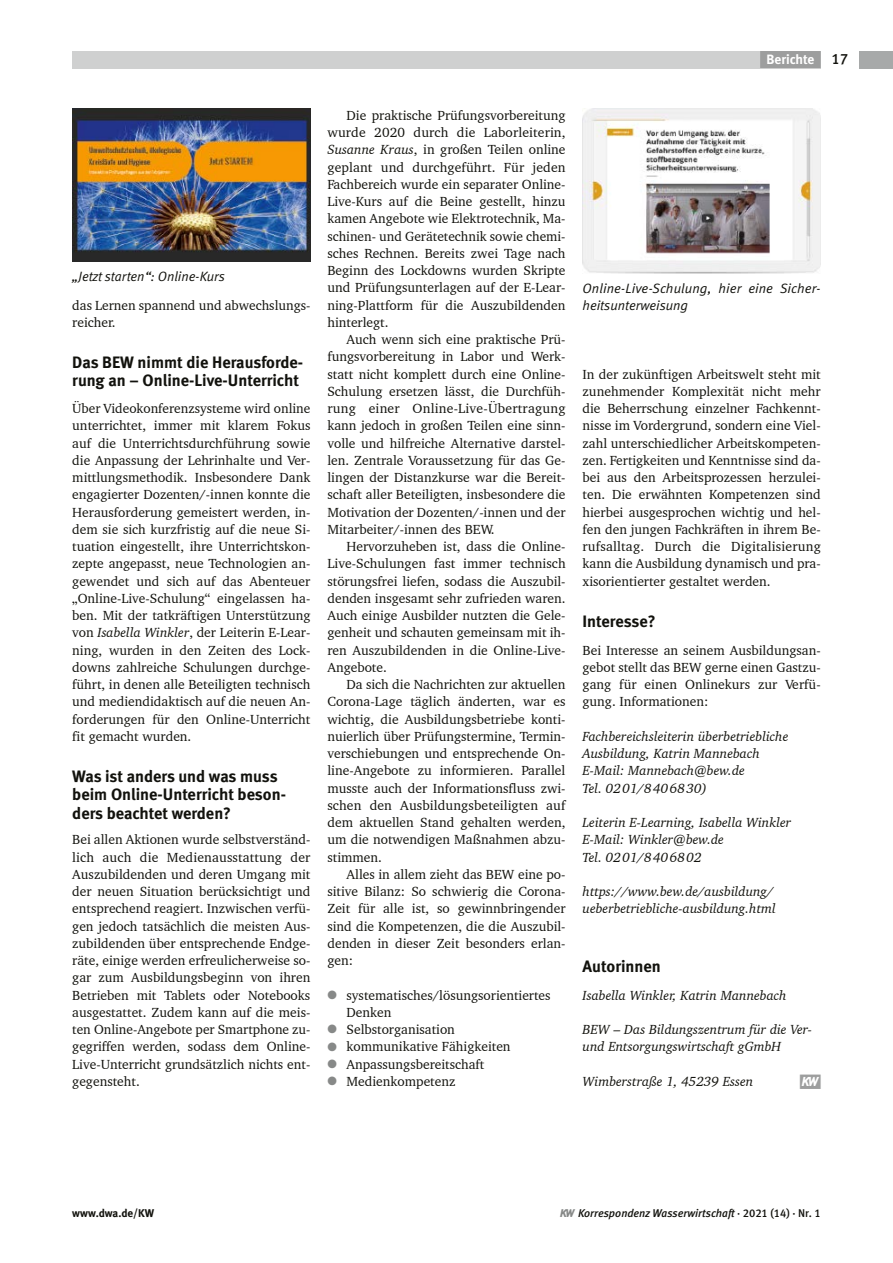
<style>
.page{position:relative;width:893px;height:1263px;background:#fff}
.page>*{position:absolute;margin:0;border:0;box-sizing:border-box;transform-origin:0 0}
.Z1{font:16.5px/18px "Meta Bold LF";color:#12120d}
.G1-56mm-OE{font:13.5px/17.2px "Charter BT";color:#12120d;text-align:justify}
.G1-56mm{font:13.5px/17.2px "Charter BT";color:#12120d;text-align:justify}
.G1-Autor___LZ{font:italic 13.5px/17.2px "Charter BT";color:#12120d}
.G1-56mm__LZ{font:13.5px/17.2px "Charter BT";color:#12120d;text-align:justify}
.G1-56mm-OE_LZ{font:13.5px/17.2px "Charter BT";color:#12120d;text-align:justify}
.BU{font:italic 13.5px/17.2px "Meta Normal LF";color:#12120d}
.t1{font:13.5px "Meta Bold LF";color:#fff}
.G1-Autor___LZ-2{font:13.5px "KAKW";color:#9d9e9e}
.t2{font:italic 11.25px "Meta Medium LF";color:#12120d}
.t3{font:700 11.25px "Meta";color:#12120d}
.s1{font-family:"Meta Medium LF";font-size:15px;color:#12120d}
.s2{font-style:italic}
.s3{color:#878988}
.s4{font-family:"KAKW";font-style:normal;font-size:11.7px;color:#878988}
.s5{font-style:normal}
</style>
<div class="page">
<div style="left:859px;top:51px;width:34px;height:17px;background:#a7a9a9"></div>
<div style="left:72px;top:51px;width:749px;height:17px;background:#cfd0d0"></div>
<div style="left:760px;top:51px;width:61px;height:17px;background:#9d9e9e"></div>
<img style="left:583px;top:108px;width:238px;height:166px">
<img style="left:72px;top:108px;width:238px;height:154px">
<p class="t1" style="left:766px;top:51px;width:83px">Berichte <span class="s1">17</span></p>
<p class="BU" style="left:72px;top:267px;width:154px">„Jetzt starten“: Online-Kurs</p>
<p class="G1-56mm-OE" style="left:72px;top:296px;width:240px">das Lernen spannend und abwechslungs&shy;reicher.</p>
<p class="Z1" style="left:72px;top:353px;width:232px">Das BEW nimmt die Herausforde&shy;rung an – Online-Live-Unterricht</p>
<p class="G1-56mm-OE" style="left:72px;top:400px;width:240px">Über Videokonferenzsysteme wird online unterrichtet, immer mit klarem Fokus auf die Unterrichtsdurchführung sowie die Anpassung der Lehrinhalte und Ver&shy;mittlungsmethodik. Insbesondere Dank engagierter Dozenten/-innen konnte die Herausforderung gemeistert werden, in&shy;dem sie sich kurzfristig auf die neue Si&shy;tuation eingestellt, ihre Unterrichtskon&shy;zepte angepasst, neue Technologien an&shy;gewendet und sich auf das Abenteuer „Online-Live-Schulung“ eingelassen ha&shy;ben. Mit der tatkräftigen Unterstützung von <span class="s2">Isabella Winkler</span>, der Leiterin E-Lear&shy;ning, wurden in den Zeiten des Lock&shy;downs zahlreiche Schulungen durchge&shy;führt, in denen alle Beteiligten technisch und mediendidaktisch auf die neuen An&shy;forderungen für den Online-Unterricht fit gemacht wurden.</p>
<p class="Z1" style="left:72px;top:767px;width:215px">Was ist anders und was muss beim Online-Unterricht beson&shy;ders beachtet werden?</p>
<p class="G1-56mm-OE" style="left:72px;top:831px;width:240px">Bei allen Aktionen wurde selbstverständ&shy;lich auch die Medienausstattung der Auszubildenden und deren Umgang mit der neuen Situation berücksichtigt und entsprechend reagiert. Inzwischen verfü&shy;gen jedoch tatsächlich die meisten Aus&shy;zubildenden über entsprechende Endge&shy;räte, einige werden erfreulicherweise so&shy;gar zum Ausbildungsbeginn von ihren Betrieben mit Tablets oder Notebooks ausgestattet. Zudem kann auf die meis&shy;ten Online-Angebote per Smartphone zu&shy;gegriffen werden, sodass dem Online-Live-Unterricht grundsätzlich nichts ent&shy;gegensteht.</p>
<p class="G1-56mm" style="left:327px;top:106px;width:240px;text-indent:19px">Die praktische Prüfungsvorbereitung wurde 2020 durch die Laborleiterin, <span class="s2">Susanne Kraus</span>, in großen Teilen online geplant und durchgeführt. Für jeden Fachbereich wurde ein separater Online-Live-Kurs auf die Beine gestellt, hinzu kamen Angebote wie Elektrotechnik, Ma&shy;schinen- und Gerätetechnik sowie chemi&shy;sches Rechnen. Bereits zwei Tage nach Beginn des Lockdowns wurden Skripte und Prüfungsunterlagen auf der E-Lear&shy;ning-Plattform für die Auszubildenden hinterlegt.</p>
<p class="G1-56mm" style="left:327px;top:331px;width:240px;text-indent:19px">Auch wenn sich eine praktische Prü&shy;fungsvorbereitung in Labor und Werk&shy;statt nicht komplett durch eine Online-Schulung ersetzen lässt, die Durchfüh&shy;rung einer Online-Live-Übertragung kann jedoch in großen Teilen eine sinn&shy;volle und hilfreiche Alternative darstel&shy;len. Zentrale Voraussetzung für das Ge&shy;lingen der Distanzkurse war die Bereit&shy;schaft aller Beteiligten, insbesondere die Motivation der Dozenten/-innen und der Mitarbeiter/-innen des BEW.</p>
<p class="G1-56mm" style="left:327px;top:538px;width:240px;text-align:left;text-indent:19px">Hervorzuheben ist, dass die Online-Live-Schulungen fast immer technisch störungsfrei liefen, sodass die Auszubil&shy;denden insgesamt sehr zufrieden waren.<br>Auch einige Ausbilder nutzten die Gele&shy;genheit und schauten gemeinsam mit ih&shy;ren Auszubildenden in die Online-Live-Angebote.</p>
<p class="G1-56mm" style="left:327px;top:676px;width:240px;text-indent:19px">Da sich die Nachrichten zur aktuellen Corona-Lage täglich änderten, war es wichtig, die Ausbildungsbetriebe konti&shy;nuierlich über Prüfungstermine, Termin&shy;verschiebungen und entsprechende On&shy;line-Angebote zu informieren. Parallel musste auch der Informationsfluss zwi&shy;schen den Ausbildungsbeteiligten auf dem aktuellen Stand gehalten werden, um die notwendigen Maßnahmen abzu&shy;stimmen.</p>
<p class="G1-56mm__LZ" style="left:327px;top:865px;width:240px;text-indent:19px">Alles in allem zieht das BEW eine po&shy;sitive Bilanz: So schwierig die Corona-Zeit für alle ist, so gewinnbringender sind die Kompetenzen, die die Auszubil&shy;denden in dieser Zeit besonders erlan&shy;gen:</p>
<p class="G1-56mm-OE" style="left:347px;top:986px;width:206px;text-indent:-19px"><span class="s3">●</span> systematisches/lösungsorientiertes<br>Denken</p>
<p class="G1-56mm-OE" style="left:327px;top:1021px;width:129px"><span class="s3">●</span> Selbstorganisation</p>
<p class="G1-56mm-OE" style="left:327px;top:1038px;width:185px"><span class="s3">●</span> kommunikative Fähigkeiten</p>
<p class="G1-56mm-OE" style="left:327px;top:1055px;width:159px"><span class="s3">●</span> Anpassungsbereitschaft</p>
<p class="G1-56mm-OE" style="left:327px;top:1072px;width:129px"><span class="s3">●</span> Medienkompetenz</p>
<p class="BU" style="left:583px;top:279px;width:240px">Online-Live-Schulung, hier eine Sicher&shy;heitsunterweisung</p>
<p class="G1-56mm-OE" style="left:583px;top:365px;width:240px">In der zukünftigen Arbeitswelt steht mit zunehmender Komplexität nicht mehr die Beherrschung einzelner Fachkennt&shy;nisse im Vordergrund, sondern eine Viel&shy;zahl unterschiedlicher Arbeitskompeten&shy;zen. Fertigkeiten und Kenntnisse sind da&shy;bei aus den Arbeitsprozessen herzulei&shy;ten. Die erwähnten Kompetenzen sind hierbei ausgesprochen wichtig und hel&shy;fen den jungen Fachkräften in ihrem Be&shy;rufsalltag. Durch die Digitalisierung kann die Ausbildung dynamisch und pra&shy;xisorientierter gestaltet werden.</p>
<p class="Z1" style="left:583px;top:612px;width:74px">Interesse?</p>
<p class="G1-56mm-OE_LZ" style="left:583px;top:641px;width:240px">Bei Interesse an seinem Ausbildungsan&shy;gebot stellt das BEW gerne einen Gastzu&shy;gang für einen Onlinekurs zur Verfü&shy;gung. Informationen:</p>
<p class="G1-Autor___LZ" style="left:583px;top:727px;width:207px">Fachbereichsleiterin überbetriebliche<br>Ausbildung, Katrin Mannebach<br>E-Mail: Mannebach@bew.de<br>Tel. 0201/8406830)</p>
<p class="G1-Autor___LZ" style="left:583px;top:813px;width:210px">Leiterin E-Learning, Isabella Winkler<br>E-Mail: Winkler@bew.de<br>Tel. 0201/8406802</p>
<p class="G1-Autor___LZ" style="left:583px;top:882px;width:195px">https://www.bew.de/ausbildung/ ueberbetriebliche-ausbildung.html</p>
<p class="Z1" style="left:583px;top:957px;width:80px">Autorinnen</p>
<p class="G1-Autor___LZ" style="left:583px;top:986px;width:206px">Isabella Winkler, Katrin Mannebach</p>
<p class="G1-Autor___LZ" style="left:583px;top:1020px;width:231px">BEW – Das Bildungszentrum für die Ver&shy;und Entsorgungswirtschaft gGmbH</p>
<p class="G1-Autor___LZ" style="left:583px;top:1072px;width:172px">Wimberstraße 1, 45239 Essen</p>
<p class="G1-Autor___LZ-2" style="left:800px;top:1075px;width:22px">W</p>
<p class="t3" style="left:72px;top:1206px;width:83px">www.dwa.de/KW</p>
<p class="t2" style="left:560px;top:1206px;width:262px"><span class="s4">w</span> Korrespondenz Wasserwirtschaft <span class="s5">· 2021 (14) · Nr. 1</span></p>
</div>
